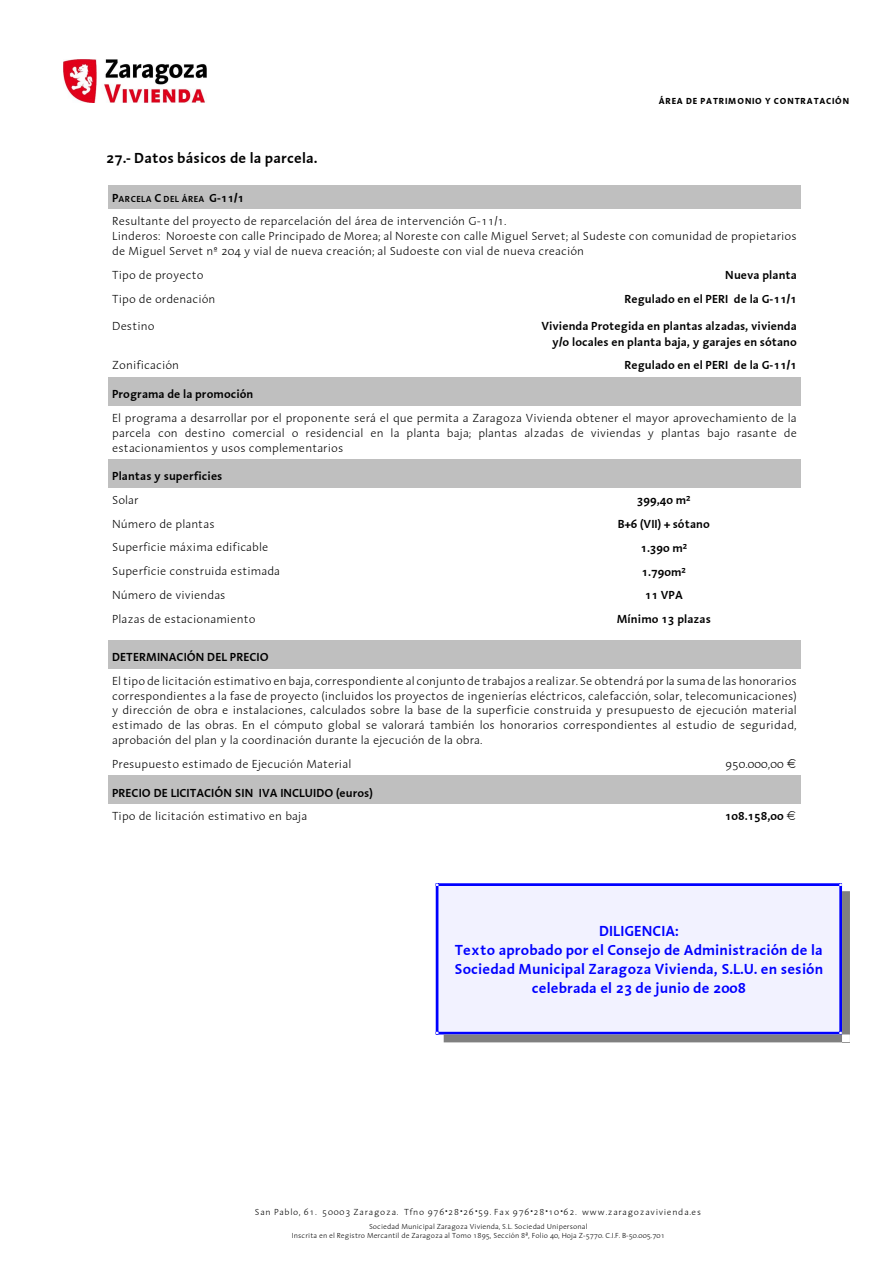
<style>
.page{position:relative;width:894px;height:1263px;background:#fff}
.page>*{position:absolute;margin:0;border:0;box-sizing:border-box;transform-origin:0 0}
.t1{font:300 15px/19px "LT Aroma";letter-spacing:.005em;color:#00f;text-align:center}
.t2{font:300 15px "LT Aroma";letter-spacing:.01em;color:#000}
.t3{font:300 12px/15px "LT Aroma";letter-spacing:.01em;color:#000}
.t4{font:300 12px/15.3px "LT Aroma";color:#000;text-align:right}
.t5{font:300 9px "LT Aroma";letter-spacing:.09em;color:#000}
.t6{font:700 9px "LT Aroma";letter-spacing:.1em;color:#000}
.t7{font:300 9px "LT Aroma";letter-spacing:.05em;color:#000}
.t8{font:300 7.5px/9.3px "LT Aroma";letter-spacing:.01em;color:#000;text-align:center}
.s1{font-size:12px}
.s2{font-style:inherit}
.s3{font-family:"WP Multinational A Helve";font-weight:400;font-size:10.5px}
</style>
<div class="page">
<img style="left:64px;top:59px;width:142px;height:43px">
<div style="left:108px;top:185px;width:693px;height:24px;background:#bfbfbf"></div>
<div style="left:108px;top:377px;width:418px;height:28px;background:#bfbfbf"></div>
<div style="left:526px;top:377px;width:275px;height:28px;background:#bfbfbf"></div>
<div style="left:108px;top:459px;width:693px;height:28px;background:#bfbfbf"></div>
<div style="left:108px;top:640px;width:693px;height:28px;background:#bfbfbf"></div>
<div style="left:108px;top:775px;width:418px;height:29px;background:#bfbfbf"></div>
<div style="left:526px;top:775px;width:275px;height:29px;background:#bfbfbf"></div>
<div style="left:436px;top:883px;width:406px;height:151px;background:#f2f2ff"></div>
<hr style="left:436px;top:883px;width:2px;height:151px;background:#00f">
<hr style="left:839px;top:883px;width:3px;height:151px;background:#00f">
<hr style="left:436px;top:883px;width:406px;height:3px;background:#00f">
<hr style="left:436px;top:1032px;width:406px;height:2px;background:#00f">
<svg style="left:444px;top:891px;width:406px;height:151px"></svg>
<p class="t6" style="left:659px;top:98px;width:192px">ÁREA DE PATRIMONIO Y CONTRATACIÓN</p>
<p class="t2" style="left:106px;top:152px;width:212px">27.- Datos básicos de la parcela.</p>
<p class="t4" style="left:112px;top:191px;width:8px">P</p>
<p class="t4" style="left:154px;top:191px;width:9px">C</p>
<p class="t7" style="left:119px;top:195px;width:35px">ARCELA</p>
<p class="t7" style="left:164px;top:195px;width:82px">DEL ÁREA <span class="s1">G-11/1</span></p>
<p class="t3" style="left:112px;top:215px;width:686px">Resultante del proyecto de reparcelación del área de intervención G-11/1.<br>Linderos: Noroeste con calle Principado de Morea al Noreste con calle Miguel Servet; al Sudeste con comunidad de propietarios de Miguel Servet nº 204 y vial de nueva creación; al Sudoeste con vial de nueva creación</p>
<p class="t3" style="left:112px;top:268px;width:93px">Tipo de proyecto</p>
<p class="t4" style="left:725px;top:269px;width:73px">Nueva planta</p>
<p class="t3" style="left:112px;top:292px;width:105px">Tipo de ordenación</p>
<p class="t4" style="left:625px;top:293px;width:174px">Regulado en el PERI de la G-11/1</p>
<p class="t3" style="left:112px;top:320px;width:44px">Destino</p>
<p class="t4" style="left:541px;top:320px;width:257px">Vivienda Protegida en plantas alzadas, vivienda y/o locales en planta baja, y garajes en sótano</p>
<p class="t3" style="left:112px;top:359px;width:68px">Zonificación</p>
<p class="t4" style="left:625px;top:359px;width:174px">Regulado en el PERI de la G-11/1</p>
<p class="t3" style="left:112px;top:383px;width:686px;line-height:23.5px"><span class="s2">Programa de la promoción<br></span>El programa a desarrollar por el proponente será el que permita a Zaragoza Vivienda obtener el mayor aprovechamiento de la</p>
<p class="t3" style="left:158px;top:426px;width:128px">con destino comercial</p>
<p class="t3" style="left:305px;top:426px;width:260px">residencial en la planta baja; plantas alzadas</p>
<p class="t3" style="left:591px;top:426px;width:111px">viviendas y plantas</p>
<p class="t3" style="left:737px;top:426px;width:42px">rasante</p>
<p class="t3" style="left:112px;top:441px;width:233px">estacionamientos y usos complementarios</p>
<p class="t4" style="left:112px;top:470px;width:112px">Plantas y superficies</p>
<p class="t4" style="left:637px;top:493px;width:55px">399,40 m²</p>
<p class="t3" style="left:112px;top:517px;width:104px">Número de plantas</p>
<p class="t4" style="left:618px;top:517px;width:94px">B+6 (VII) + sótano</p>
<p class="t3" style="left:112px;top:541px;width:158px">Superficie máxima edificable</p>
<p class="t4" style="left:640px;top:541px;width:49px">1.390 m²</p>
<p class="t3" style="left:112px;top:565px;width:170px">Superficie construida estimada</p>
<p class="t4" style="left:642px;top:565px;width:46px">1.790m²</p>
<p class="t3" style="left:112px;top:589px;width:115px">Número de viviendas</p>
<p class="t4" style="left:645px;top:589px;width:40px">11 VPA</p>
<p class="t3" style="left:112px;top:613px;width:145px">Plazas de estacionamiento</p>
<p class="t4" style="left:617px;top:613px;width:96px">Mínimo 13 plazas</p>
<p class="t3" style="left:112px;top:647px;width:686px;line-height:23.4px"><span class="s2">DETERMINACIÓN DEL PRECIO<br></span>El tipo de licitación estimativo en baja, correspondiente al conjunto de trabajos a realizar. Se obtendrá por la suma de las honorarios</p>
<p class="t3" style="left:112px;top:704px;width:686px;text-align:justify">y dirección de obra e instalaciones, calculados sobre la base de la superficie construida y presupuesto de ejecución material estimado de las obras. En el cómputo global se valorará también los honorarios correspondientes al estudio de seguridad, aprobación del plan y la coordinación durante la ejecución de la obra.</p>
<p class="t3" style="left:112px;top:758px;width:241px">Presupuesto estimado de Ejecución Material</p>
<p class="t3" style="left:725px;top:758px;width:60px">950.000,00</p>
<p class="t4" style="left:112px;top:782px;width:262px;line-height:23.4px;text-align:left">PRECIO DE LICITACIÓN SIN IVA INCLUIDO (euros)<br><span class="s2">Tipo de licitación estimativo en baja</span></p>
<p class="t3" style="left:378px;top:230px;width:4px">;</p>
<p class="t3" style="left:112px;top:426px;width:40px">parcela</p>
<p class="t3" style="left:292px;top:426px;width:8px">o</p>
<p class="t3" style="left:571px;top:426px;width:15px">de</p>
<p class="t3" style="left:707px;top:426px;width:25px">bajo</p>
<p class="t3" style="left:784px;top:426px;width:15px">de</p>
<p class="t3" style="left:112px;top:493px;width:28px">Solar</p>
<p class="t3" style="left:112px;top:689px;width:686px">correspondientes a la fase de proyecto (incluidos los proyectos de ingenierías eléctricos, calefacción, solar, telecomunicaciones)</p>
<p class="t4" style="left:725px;top:810px;width:60px">108.158,00</p>
<p class="t1" style="left:454px;top:923px;width:370px">DILIGENCIA:<br>Texto aprobado por el Consejo de Administración de la Sociedad Municipal Zaragoza Vivienda, S.L.U. en sesión celebrada el 23 de junio de 2008</p>
<p class="t5" style="left:255px;top:1208px;width:448px">San Pablo, 61. 50003 Zaragoza. Tfno 976<span class="s3">"</span>28<span class="s3">"</span>26<span class="s3">"</span>59. Fax 976<span class="s3">"</span>28<span class="s3">"</span>10<span class="s3">"</span>62. www .zaragozavivienda.es</p>
<p class="t8" style="left:292px;top:1222px;width:375px">Sociedad Municipal Zaragoza Vivienda, S.L. Sociedad Unipersonal<br>Inscrita en el Registro Mercantil de Zaragoza al Tomo 1895, Sección 8ª, Folio 40, Hoja Z-5770. C.I.F. B-50.005.701</p>
</div>
